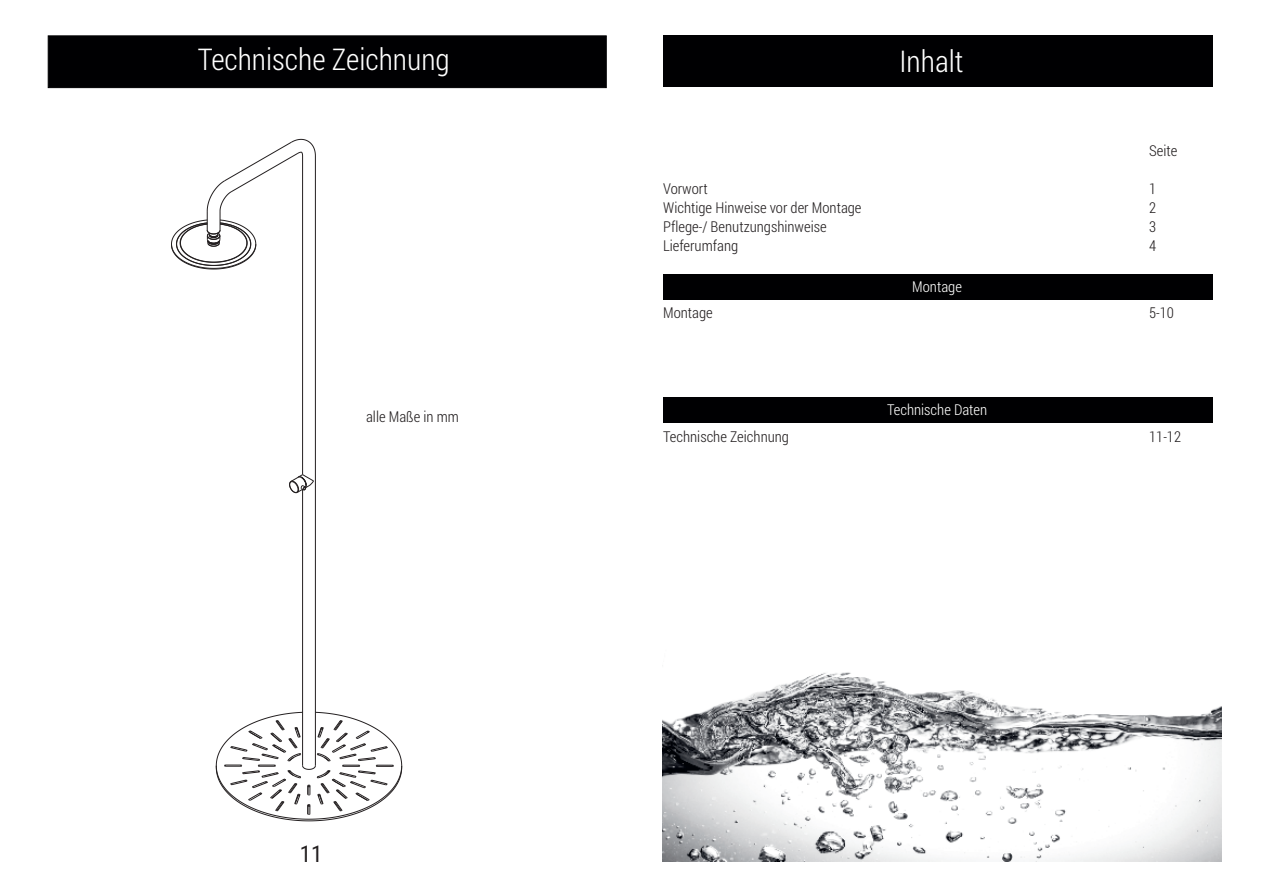
<style>
.page{position:relative;width:1263px;height:893px;background:#fff}
.page>*{position:absolute;margin:0;border:0;box-sizing:border-box;transform-origin:0 0}
.t1{font:300 30px "Roboto Condensed";color:#fff}
.t2{font:23.1px "Roboto Condensed";color:#231f20}
.t3{font:300 15px "Roboto Condensed";color:#231f20}
.t4{font:300 15px "Roboto Condensed";color:#fff}
</style>
<div class="page">
<img style="left:663px;top:672px;width:558px;height:189px">
<div style="left:663px;top:35px;width:550px;height:52px;background:#000002"></div>
<div style="left:663px;top:274px;width:549px;height:26px;background:#000002"></div>
<div style="left:663px;top:397px;width:550px;height:26px;background:#000002"></div>
<div style="left:47px;top:35px;width:560px;height:53px;background:#000002"></div>
<hr style="left:302px;top:489px;width:1px;height:277px;background:#231f20">
<hr style="left:302px;top:156px;width:1px;height:319px;background:#231f20">
<hr style="left:315px;top:156px;width:1px;height:610px;background:#231f20">
<svg style="left:216px;top:712px;width:186px;height:109px"></svg>
<svg style="left:289px;top:474px;width:25px;height:19px"></svg>
<svg style="left:171px;top:139px;width:145px;height:130px"></svg>
<h1 class="t1" style="left:198px;top:38px;width:253px">Technische Zeichnung</h1>
<p class="t3" style="left:366px;top:407px;width:94px">alle Maße in mm</p>
<h2 class="t2" style="left:300px;top:844px;width:24px">11</h2>
<h1 class="t1" style="left:899px;top:41px;width:65px">Inhalt</h1>
<p class="t3" style="left:1149px;top:140px;width:30px">Seite</p>
<p class="t3" style="left:663px;top:179px;width:46px">Vorwort</p>
<p class="t3" style="left:1149px;top:179px;width:9px">1</p>
<p class="t3" style="left:663px;top:198px;width:200px">Wichtige Hinweise vor der Montage</p>
<p class="t3" style="left:1149px;top:198px;width:9px">2</p>
<p class="t3" style="left:663px;top:217px;width:165px">Pflege-/ Benutzungshinweise</p>
<p class="t3" style="left:1149px;top:217px;width:9px">3</p>
<p class="t3" style="left:663px;top:236px;width:77px">Lieferumfang</p>
<p class="t3" style="left:1149px;top:236px;width:9px">4</p>
<p class="t4" style="left:912px;top:276px;width:51px">Montage</p>
<p class="t3" style="left:663px;top:302px;width:51px">Montage</p>
<p class="t3" style="left:1149px;top:302px;width:26px">5-10</p>
<p class="t4" style="left:887px;top:399px;width:102px">Technische Daten</p>
<p class="t3" style="left:663px;top:426px;width:127px">Technische Zeichnung</p>
<p class="t3" style="left:1149px;top:426px;width:33px">11-12</p>
</div>
